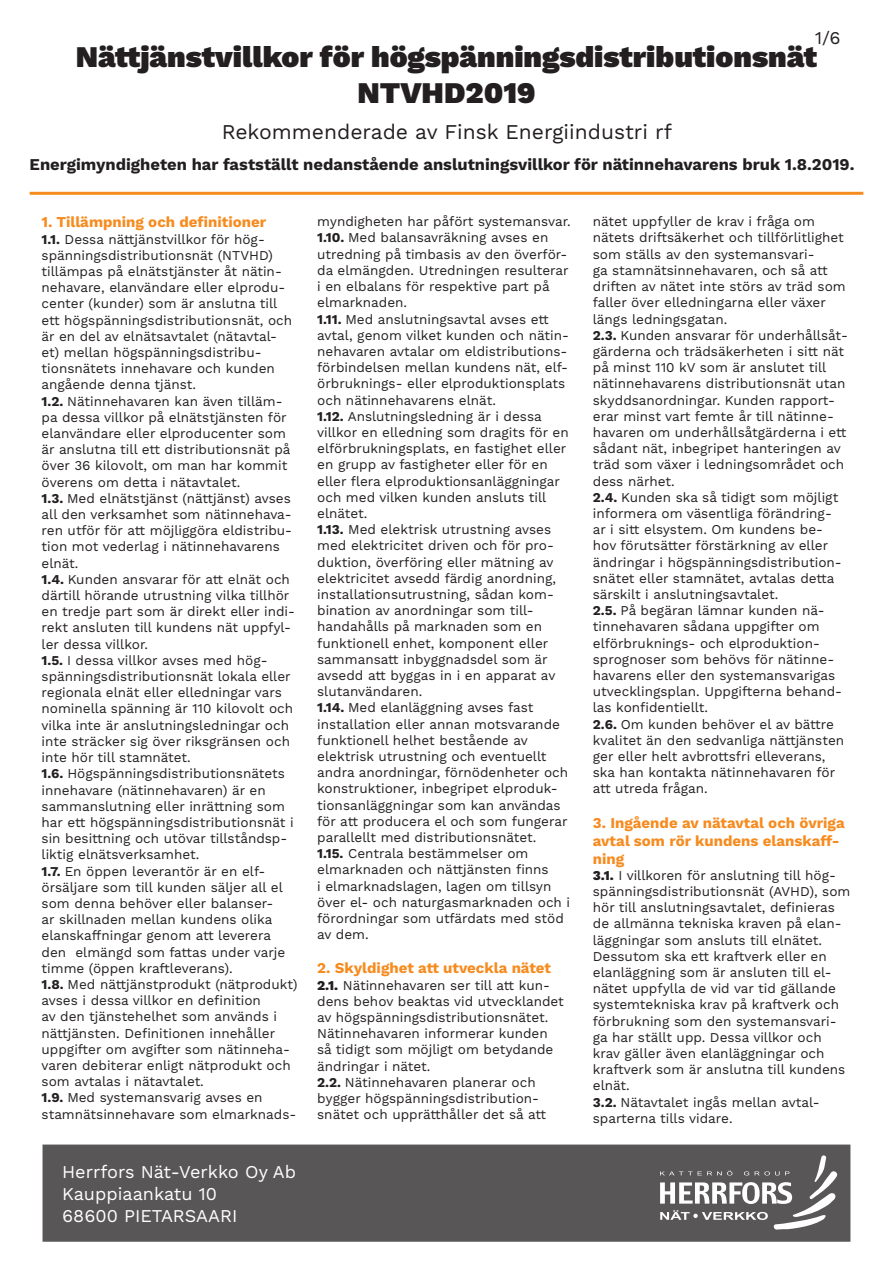
<style>
.page{position:relative;width:893px;height:1263px;background:#fff}
.page>*{position:absolute;margin:0;border:0;box-sizing:border-box;transform-origin:0 0}
.t1{font:900 30px/36px "Work Sans";color:#231f20;text-align:center}
.t2{font:21px "Work Sans";color:#231f20}
.t3{font:18px "Work Sans";color:#fff}
.t4{font:18px "Work Sans";color:#231f20}
.t5{font:700 16.5px "Work Sans";color:#231f20}
.t6{font:700 15px/18px "Work Sans";color:#f68b1f}
.t7{font:13.5px/16.2px "Work Sans";color:#231f20}
.s1{font-weight:700}
.s2{font-weight:800}
</style>
<div class="page">
<div style="left:43px;top:1144px;width:807px;height:98px;background:#585657;border:2px solid #585657"></div>
<svg style="left:660px;top:1155px;width:178px;height:75px"></svg>
<hr style="left:30px;top:192px;width:833px;height:3px;background:#f68b1f">
<h3 class="t4" style="left:815px;top:27px;width:28px">1/6</h3>
<p class="t1" style="left:76px;top:41px;width:743px">Nättjänstvillkor för högspänningsdistributionsnät<br>NTVHD2019</p>
<p class="t2" style="left:222px;top:120px;width:452px">Rekommenderade av Finsk Energiindustri rf</p>
<p class="t5" style="left:30px;top:155px;width:826px">Energimyndigheten har fastställt nedanstående anslutningsvillkor för nätinnehavarens bruk 1.8.2019.</p>
<p class="t6" style="left:42px;top:214px;width:226px">1. Tillämpning och definitioner</p>
<p class="t7" style="left:42px;top:231px;width:252px"><span class="s1">1.1.</span> Dessa nättjänstvillkor för hög&shy;spänningsdistributionsnät (NTVHD) tillämpas på elnätstjänster åt nätin&shy;nehavare, elanvändare eller elprodu&shy;center (kunder) som är anslutna till ett högspänningsdistributionsnät, och är en del av elnätsavtalet (nätavtal&shy;et) mellan högspänningsdistribu&shy;tionsnätets innehavare och kunden angående denna tjänst.</p>
<p class="t7" style="left:42px;top:393px;width:250px"><span class="s1">1.2.</span> Nätinnehavaren kan även tilläm&shy;pa dessa villkor på elnätstjänsten för elanvändare eller elproducenter som är anslutna till ett distributionsnät på över 36 kilovolt, om man har kommit överens om detta i nätavtalet.</p>
<p class="t7" style="left:42px;top:491px;width:252px"><span class="s1">1.3.</span> Med elnätstjänst (nättjänst) avses all den verksamhet som nätinnehava&shy;ren utför för att möjliggöra eldistribu&shy;tion mot vederlag i nätinnehavarens elnät.</p>
<p class="t7" style="left:42px;top:572px;width:255px"><span class="s1">1.4.</span> Kunden ansvarar för att elnät och därtill hörande utrustning vilka tillhör en tredje part som är direkt eller indi&shy;rekt ansluten till kundens nät uppfyl&shy;ler dessa villkor.</p>
<p class="t7" style="left:42px;top:653px;width:253px"><span class="s1">1.5.</span> I dessa villkor avses med hög&shy;spänningsdistributionsnät lokala eller regionala elnät eller elledningar vars nominella spänning är 110 kilovolt och vilka inte är anslutningsledningar och inte sträcker sig över riksgränsen och inte hör till stamnätet.</p>
<p class="t7" style="left:42px;top:766px;width:254px"><span class="s1">1.6.</span> Högspänningsdistributionsnätets innehavare (nätinnehavaren) är en sammanslutning eller inrättning som har ett högspänningsdistributionsnät i sin besittning och utövar tillståndsp&shy;liktig elnätsverksamhet.</p>
<p class="t7" style="left:42px;top:863px;width:245px"><span class="s1">1.7.</span> En öppen leverantör är en elf&shy;örsäljare som till kunden säljer all el som denna behöver eller balanser&shy;ar skillnaden mellan kundens olika elanskaffningar genom att leverera den elmängd som fattas under varje timme (öppen kraftleverans).</p>
<p class="t7" style="left:42px;top:977px;width:258px"><span class="s1">1.8.</span> Med nättjänstprodukt (nätprodukt) avses i dessa villkor en definition<br>av den tjänstehelhet som används i nättjänsten. Definitionen innehåller uppgifter om avgifter som nätinneha&shy;varen debiterar enligt nätprodukt och som avtalas i nätavtalet.</p>
<p class="t7" style="left:42px;top:1090px;width:256px"><span class="s1">1.9.</span> Med systemansvarig avses en stamnätsinnehavare som elmarknads-</p>
<p class="t3" style="left:62px;top:1161px;width:236px">Herrfors Nät-Verkko Oy Ab</p>
<p class="t3" style="left:62px;top:1183px;width:156px">Kauppiaankatu 10</p>
<p class="t3" style="left:62px;top:1205px;width:177px">68600 PIETARSAARI</p>
<p class="t7" style="left:317px;top:214px;width:255px">myndigheten har påfört systemansvar.</p>
<p class="t7" style="left:317px;top:230px;width:253px"><span class="s1">1.10.</span> Med balansavräkning avses en utredning på timbasis av den överför&shy;da elmängden. Utredningen resulterar i en elbalans för respektive part på elmarknaden.</p>
<p class="t7" style="left:317px;top:311px;width:253px"><span class="s1">1.11.</span> Med anslutningsavtal avses ett avtal, genom vilket kunden och nätin&shy;nehavaren avtalar om eldistributions&shy;förbindelsen mellan kundens nät, elf&shy;örbruknings- eller elproduktionsplats och nätinnehavarens elnät.</p>
<p class="t7" style="left:317px;top:409px;width:253px"><span class="s1">1.12.</span> Anslutningsledning är i dessa villkor en elledning som dragits för en elförbrukningsplats, en fastighet eller en grupp av fastigheter eller för en eller flera elproduktionsanläggningar och med vilken kunden ansluts till elnätet.</p>
<p class="t7" style="left:317px;top:522px;width:240px"><span class="s1">1.13.</span> Med elektrisk utrustning avses med elektricitet driven och för pro&shy;duktion, överföring eller mätning av elektricitet avsedd färdig anordning, installationsutrustning, sådan kom&shy;bination av anordningar som till&shy;handahålls på marknaden som en funktionell enhet, komponent eller sammansatt inbyggnadsdel som är avsedd att byggas in i en apparat av slutanvändaren.</p>
<p class="t7" style="left:317px;top:700px;width:253px"><span class="s1">1.14.</span> Med elanläggning avses fast installation eller annan motsvarande funktionell helhet bestående av elektrisk utrustning och eventuellt andra anordningar, förnödenheter och konstruktioner, inbegripet elproduk&shy;tionsanläggningar som kan användas för att producera el och som fungerar parallellt med distributionsnätet.</p>
<p class="t7" style="left:317px;top:846px;width:254px"><span class="s1">1.15.</span> Centrala bestämmelser om elmarknaden och nättjänsten finns<br>i elmarknadslagen, lagen om tillsyn över el- och naturgasmarknaden och i förordningar som utfärdats med stöd av dem.</p>
<p class="t6" style="left:317px;top:960px;width:235px">2. Skyldighet att utveckla nätet</p>
<p class="t7" style="left:317px;top:977px;width:248px"><span class="s2">2.1.</span> Nätinnehavaren ser till att kun&shy;dens behov beaktas vid utvecklandet av högspänningsdistributionsnätet.<br>Nätinnehavaren informerar kunden så tidigt som möjligt om betydande ändringar i nätet.</p>
<p class="t7" style="left:317px;top:1075px;width:230px"><span class="s1">2.2.</span> Nätinnehavaren planerar och bygger högspänningsdistribution&shy;snätet och upprätthåller det så att</p>
<p class="t7" style="left:593px;top:214px;width:254px">nätet uppfyller de krav i fråga om nätets driftsäkerhet och tillförlitlighet som ställs av den systemansvari-<br>ga stamnätsinnehavaren, och så att driften av nätet inte störs av träd som faller över elledningarna eller växer längs ledningsgatan.</p>
<p class="t7" style="left:593px;top:328px;width:257px"><span class="s1">2.3.</span> Kunden ansvarar för underhållsåt&shy;gärderna och trädsäkerheten i sitt nät på minst 110 kV som är anslutet till nätinnehavarens distributionsnät utan skyddsanordningar. Kunden rapport&shy;erar minst vart femte år till nätinne&shy;havaren om underhållsåtgärderna i ett sådant nät, inbegripet hanteringen av träd som växer i ledningsområdet och dess närhet.</p>
<p class="t7" style="left:593px;top:490px;width:250px"><span class="s1">2.4.</span> Kunden ska så tidigt som möjligt informera om väsentliga förändring&shy;ar i sitt elsystem. Om kundens be&shy;hov förutsätter förstärkning av eller ändringar i högspänningsdistribution&shy;snätet eller stamnätet, avtalas detta särskilt i anslutningsavtalet.</p>
<p class="t7" style="left:593px;top:603px;width:251px"><span class="s1">2.5.</span> På begäran lämnar kunden nä&shy;tinnehavaren sådana uppgifter om elförbruknings- och elproduktion&shy;sprognoser som behövs för nätinne&shy;havarens eller den systemansvarigas utvecklingsplan. Uppgifterna behand&shy;las konfidentiellt.</p>
<p class="t7" style="left:593px;top:716px;width:253px"><span class="s1">2.6.</span> Om kunden behöver el av bättre kvalitet än den sedvanliga nättjänsten ger eller helt avbrottsfri elleverans, ska han kontakta nätinnehavaren för att utreda frågan.</p>
<p class="t6" style="left:593px;top:814px;width:253px">3. Ingående av nätavtal och övriga avtal som rör kundens elanskaff&shy;ning</p>
<p class="t7" style="left:593px;top:868px;width:259px"><span class="s2">3.1.</span> I villkoren för anslutning till hög&shy;spänningsdistributionsnät (AVHD), som hör till anslutningsavtalet, definieras de allmänna tekniska kraven på elan&shy;läggningar som ansluts till elnätet.<br>Dessutom ska ett kraftverk eller en elanläggning som är ansluten till el&shy;nätet uppfylla de vid var tid gällande systemtekniska krav på kraftverk och förbrukning som den systemansvari&shy;ga har ställt upp. Dessa villkor och krav gäller även elanläggningar och kraftverk som är anslutna till kundens elnät.</p>
<p class="t7" style="left:593px;top:1094px;width:228px"><span class="s1">3.2.</span> Nätavtalet ingås mellan avtal&shy;sparterna tills vidare.</p>
</div>
